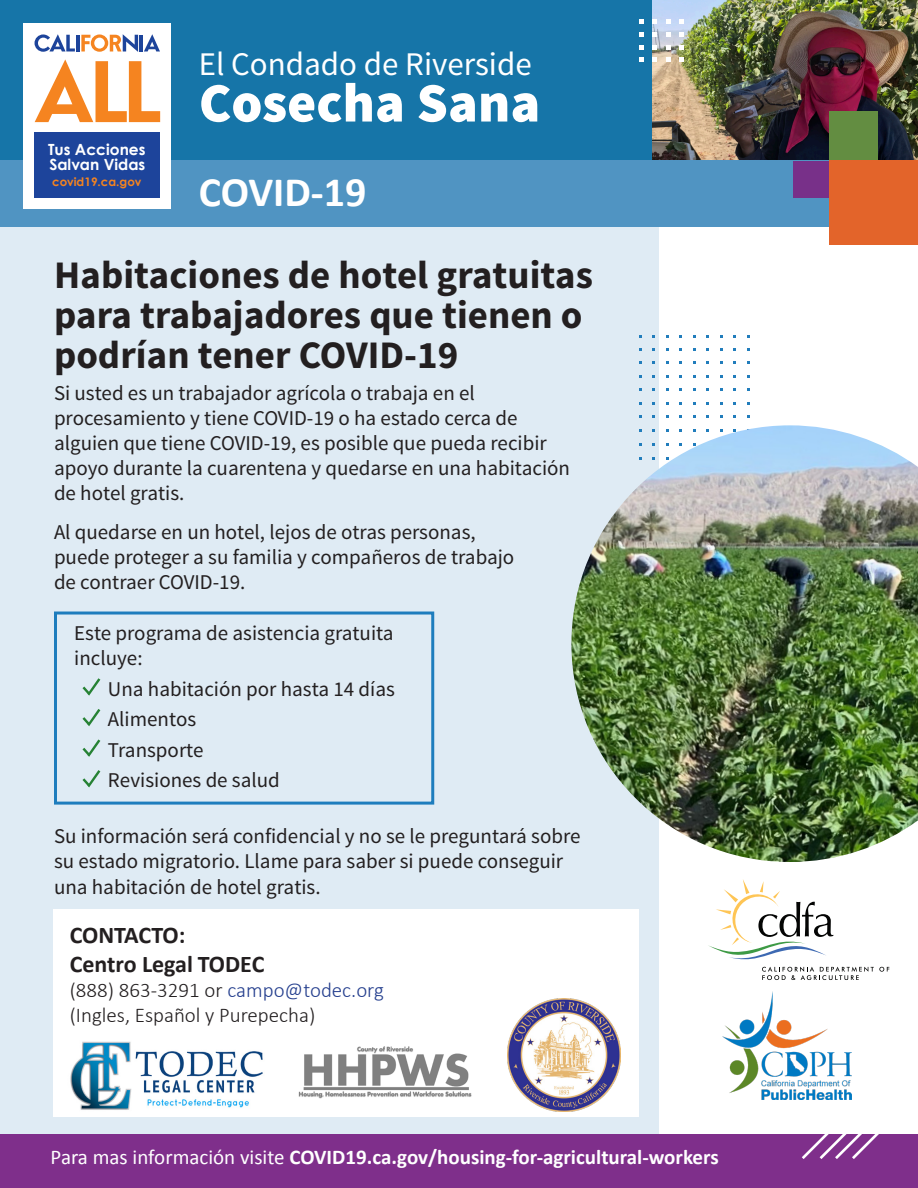
<style>
.page{position:relative;width:918px;height:1188px;background:#fff}
.page>*{position:absolute;margin:0;border:0;box-sizing:border-box;transform-origin:0 0}
.t1{font:900 55.5px "Source Sans Pro";color:#fff}
.t2{font:700 42px "Calibri";color:#fff}
.t3{font:700 39px "Source Sans Pro";color:#231f20}
.t4{font:33px "Source Sans Pro";color:#fff}
.t5{font:700 24px/28.8px "Calibri";color:#231f20}
.t6{font:21px/25.2px "Source Sans Pro";color:#231f20}
.t7{font:700 21px "Calibri";color:#fff}
.t8{font:300 21px/25.2px "Calibri";color:#231f20}
.t9{font:700 15.45px/15.5px "Century Gothic";color:#fff}
.t10{font:700 11.85px "Century Gothic";color:#f58420}
.s1{color:#253f8e}
.s2{font-weight:400}
</style>
<div class="page">
<div style="left:0;top:0;width:918px;height:161px;background:#1675a8"></div>
<img style="left:652px;top:0;width:266px;height:160px">
<div style="left:0;top:160px;width:659px;height:1028px;background:#dfebf4"></div>
<div style="left:0;top:160px;width:918px;height:67px;background:#5094c2"></div>
<div style="left:793px;top:161px;width:36px;height:37px;background:#783089"></div>
<div style="left:829px;top:111px;width:49px;height:50px;background:#638d41"></div>
<div style="left:829px;top:161px;width:89px;height:84px;background:#e3642a"></div>
<div style="left:0;top:1134px;width:918px;height:54px;background:#7f2f8b"></div>
<div style="left:53px;top:909px;width:585px;height:207px;background:#fff"></div>
<svg style="left:639px;top:20px;width:5px;height:4px"></svg>
<svg style="left:652px;top:20px;width:5px;height:4px"></svg>
<svg style="left:666px;top:20px;width:5px;height:4px"></svg>
<svg style="left:679px;top:20px;width:5px;height:4px"></svg>
<svg style="left:639px;top:32px;width:5px;height:5px"></svg>
<svg style="left:652px;top:32px;width:5px;height:5px"></svg>
<svg style="left:666px;top:32px;width:5px;height:5px"></svg>
<svg style="left:679px;top:32px;width:5px;height:5px"></svg>
<svg style="left:639px;top:45px;width:5px;height:4px"></svg>
<svg style="left:652px;top:45px;width:5px;height:4px"></svg>
<svg style="left:666px;top:45px;width:5px;height:4px"></svg>
<svg style="left:679px;top:45px;width:5px;height:4px"></svg>
<svg style="left:639px;top:58px;width:5px;height:4px"></svg>
<svg style="left:652px;top:58px;width:5px;height:4px"></svg>
<svg style="left:666px;top:58px;width:5px;height:4px"></svg>
<svg style="left:679px;top:58px;width:5px;height:4px"></svg>
<img style="left:723px;top:992px;width:129px;height:108px">
<img style="left:508px;top:999px;width:112px;height:112px">
<img style="left:571px;top:425px;width:347px;height:437px">
<svg style="left:82px;top:678px;width:18px;height:18px"></svg>
<svg style="left:82px;top:709px;width:18px;height:17px"></svg>
<svg style="left:82px;top:739px;width:18px;height:18px"></svg>
<svg style="left:82px;top:770px;width:18px;height:17px"></svg>
<svg style="left:802px;top:1134px;width:77px;height:25px"></svg>
<svg style="left:708px;top:879px;width:181px;height:101px"></svg>
<img style="left:298px;top:1046px;width:174px;height:53px">
<img style="left:70px;top:1041px;width:193px;height:69px">
<div style="left:54px;top:612px;width:380px;height:193px;border:3px solid #1e7dbd"></div>
<div style="left:24px;top:23px;width:147px;height:186px;background:#fff"></div>
<div style="left:35px;top:132px;width:125px;height:66px;background:#1d449b"></div>
<svg style="left:35px;top:59px;width:125px;height:63px"></svg>
<svg style="left:35px;top:34px;width:40px;height:18px"></svg>
<hr style="left:76px;top:35px;width:3px;height:16px;background:#1d449b">
<svg style="left:81px;top:34px;width:57px;height:18px"></svg>
<hr style="left:140px;top:35px;width:3px;height:16px;background:#1d449b">
<svg style="left:144px;top:34px;width:16px;height:17px"></svg>
<p class="t9" style="left:48px;top:141px;width:99px">Tus Acciones<br>Salvan Vidas</p>
<p class="t10" style="left:52px;top:173px;width:91px">covid19.ca.gov</p>
<p class="t4" style="left:199px;top:44px;width:334px">El Condado de Riverside</p>
<p class="t1" style="left:199px;top:67px;width:343px">Cosecha Sana</p>
<p class="t2" style="left:199px;top:165px;width:169px">COVID-19</p>
<p class="t3" style="left:54px;top:250px;width:541px">Habitaciones de hotel gratuitas</p>
<p class="t3" style="left:54px;top:290px;width:530px">para trabajadores que tienen o</p>
<p class="t3" style="left:54px;top:330px;width:406px">podrían tener COVID-19</p>
<p class="t6" style="left:54px;top:380px;width:518px">Si usted es un trabajador agrícola o trabaja en el procesamiento y tiene COVID-19 o ha estado cerca de alguien que tiene COVID-19, es posible que pueda recibir apoyo durante la cuarentena y quedarse en una habitación de hotel gratis.</p>
<p class="t6" style="left:54px;top:520px;width:462px">Al quedarse en un hotel, lejos de otras personas, puede proteger a su familia y compañeros de trabajo de contraer COVID-19.</p>
<p class="t6" style="left:74px;top:621px;width:321px">Este programa de asistencia gratuita incluye:</p>
<p class="t6" style="left:108px;top:676px;width:288px">Una habitación por hasta 14 días</p>
<p class="t6" style="left:108px;top:707px;width:90px">Alimentos</p>
<p class="t6" style="left:108px;top:738px;width:97px">Transporte</p>
<p class="t6" style="left:108px;top:768px;width:173px">Revisiones de salud</p>
<p class="t6" style="left:54px;top:824px;width:528px">Su información será confidencial y no se le preguntará sobre su estado migratorio. Llame para saber si puede conseguir una habitación de hotel gratis.</p>
<p class="t5" style="left:70px;top:921px;width:196px">CONTACTO:<br>Centro Legal TODEC</p>
<p class="t8" style="left:70px;top:978px;width:316px">(888) 863-3291 or <span class="s1">campo@todec.org </span>(Ingles, Español y Purepecha)</p>
<p class="t7" style="left:51px;top:1144px;width:670px"><span class="s2">Para mas información visite</span> COVID19.ca.gov/housing-for-agricultural-workers</p>
</div>
